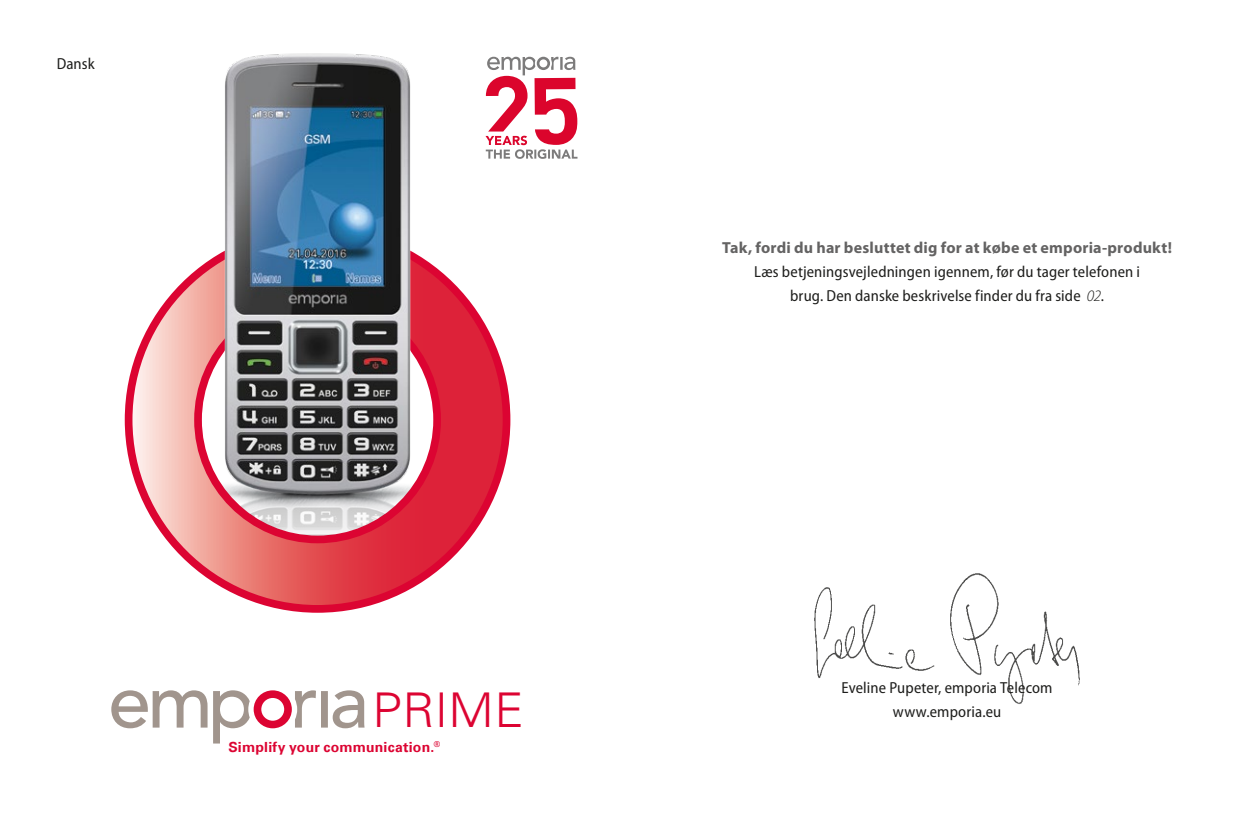
<style>
.page{position:relative;width:1259px;height:817px;background:#fff}
.page>*{position:absolute;margin:0;border:0;box-sizing:border-box;transform-origin:0 0}
.t1{font:300 48px "Univers Com 45";letter-spacing:.01em;color:#dc0432}
.t2{font:semi-condensed 16px/24px "Myriad Pro";letter-spacing:.01em;color:#1d1d1b;text-align:center}
.t3{font:700 16px "Myriad Pro";letter-spacing:.015em;color:#646363}
.t4{font:700 14px "Univers Com 65";letter-spacing:.015em;color:#dc0432}
.s1{font-weight:300;font-style:italic;font-stretch:normal}
</style>
<div class="page">
<svg style="left:125px;top:367px;width:385px;height:245px"></svg>
<svg style="left:132px;top:265px;width:371px;height:340px"></svg>
<img style="left:202px;top:53px;width:231px;height:482px">
<img style="left:814px;top:573px;width:266px;height:131px">
<svg style="left:485px;top:57px;width:92px;height:102px"></svg>
<svg style="left:111px;top:690px;width:253px;height:53px"></svg>
<p class="t2" style="left:57px;top:52px;width:39px">Dansk</p>
<h1 class="t1" style="left:372px;top:680px;width:153px">PRIME</h1>
<p class="t4" style="left:228px;top:738px;width:213px">Simplify your communication.<sup>®</sup></p>
<p class="t3" style="left:722px;top:237px;width:451px">Tak, fordi du har besluttet dig for at købe et emporia-produkt!</p>
<p class="t2" style="left:754px;top:260px;width:387px">Læs betjeningsvejledningen igennem, før du tager telefonen i brug. Den danske beskrivelse finder du fra side <span class="s1">02</span>.</p>
<p class="t2" style="left:841px;top:675px;width:213px">Eveline Pupeter, emporia Telecom www.emporia.eu</p>
</div>
